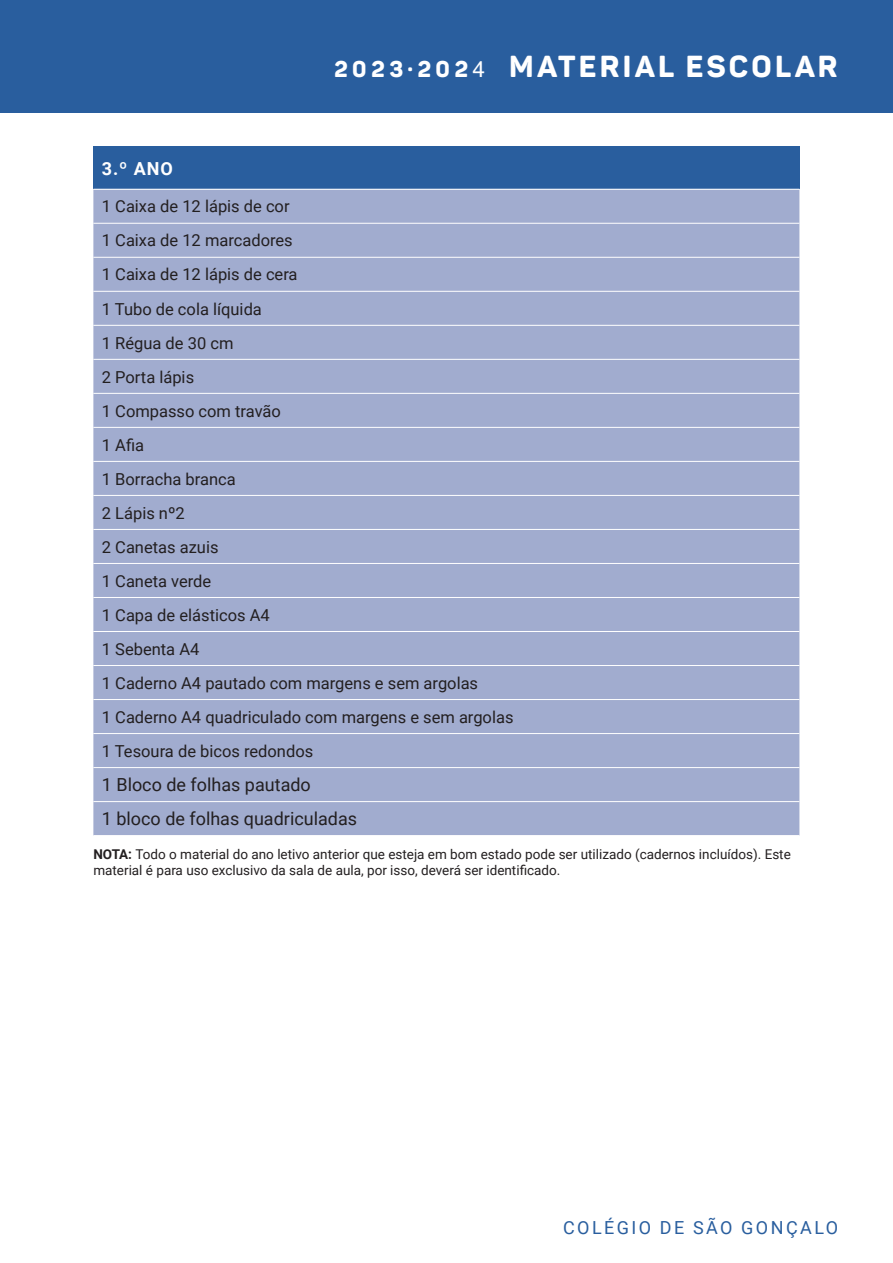
<style>
.page{position:relative;width:893px;height:1263px;background:#fff}
.page>*{position:absolute;margin:0;border:0;box-sizing:border-box;transform-origin:0 0}
.t1{font:800 30px "Panton";letter-spacing:.11em;color:#fff}
.t2{font:800 22.5px "Panton";letter-spacing:.2em;color:#fff}
.t3{font:18px/34px "Roboto";color:#231f20}
.t4{font:18px "Roboto";letter-spacing:.135em;color:#295e9e}
.t5{font:700 18px "Roboto";color:#fff}
.t6{font:16.5px/34px "Roboto";color:#231f20}
.t7{font:13.5px/16.2px "Roboto";color:#231f20}
.s1{font-family:"Helvetica";font-weight:400}
.s2{font-weight:700}
</style>
<div class="page">
<div style="left:0;top:0;width:893px;height:113px;background:#295e9e"></div>
<div style="left:93px;top:147px;width:706px;height:42px;background:#295e9e"></div>
<div style="left:93px;top:190px;width:706px;height:645px;background:#a1accf"></div>
<hr style="left:93px;top:223px;width:706px;height:1px;background:#fff">
<hr style="left:93px;top:257px;width:706px;height:1px;background:#fff">
<hr style="left:93px;top:291px;width:706px;height:1px;background:#fff">
<hr style="left:93px;top:325px;width:706px;height:1px;background:#fff">
<hr style="left:93px;top:359px;width:706px;height:1px;background:#fff">
<hr style="left:93px;top:393px;width:706px;height:1px;background:#fff">
<hr style="left:93px;top:427px;width:706px;height:1px;background:#fff">
<hr style="left:93px;top:461px;width:706px;height:1px;background:#fff">
<hr style="left:93px;top:495px;width:706px;height:1px;background:#fff">
<hr style="left:93px;top:529px;width:706px;height:1px;background:#fff">
<hr style="left:93px;top:563px;width:706px;height:1px;background:#fff">
<hr style="left:93px;top:597px;width:706px;height:1px;background:#fff">
<hr style="left:93px;top:631px;width:706px;height:1px;background:#fff">
<hr style="left:93px;top:665px;width:706px;height:1px;background:#fff">
<hr style="left:93px;top:699px;width:706px;height:1px;background:#fff">
<hr style="left:93px;top:733px;width:706px;height:1px;background:#fff">
<hr style="left:93px;top:767px;width:706px;height:1px;background:#fff">
<hr style="left:93px;top:801px;width:706px;height:1px;background:#fff">
<h2 class="t2" style="left:334px;top:56px;width:152px">2023.202<span class="s1">4</span></h2>
<h1 class="t1" style="left:509px;top:49px;width:330px">MATERIAL ESCOLAR</h1>
<p class="t5" style="left:102px;top:162px;width:72px">3.º ANO</p>
<p class="t6" style="left:102px;top:191px;width:413px">1 Caixa de 12 lápis de cor<br>1 Caixa de 12 marcadores<br>1 Caixa de 12 lápis de cera<br>1 Tubo de cola líquida<br>1 Régua de 30 cm<br>2 Porta lápis<br>1 Compasso com travão<br>1 Afia<br>1 Borracha branca<br>2 Lápis nº2<br>2 Canetas azuis<br>1 Caneta verde<br>1 Capa de elásticos A4<br>1 Sebenta A4<br>1 Caderno A4 pautado com margens e sem argolas<br>1 Caderno A4 quadriculado com margens e sem argolas<br>1 Tesoura de bicos redondos</p>
<p class="t3" style="left:102px;top:769px;width:257px">1 Bloco de folhas pautado<br>1 bloco de folhas quadriculadas</p>
<p class="t7" style="left:93px;top:845px;width:699px"><span class="s2">NOTA:</span> Todo o material do ano letivo anterior que esteja em bom estado pode ser utilizado (cadernos incluídos). Este material é para uso exclusivo da sala de aula, por isso, deverá ser identificado.</p>
<p class="t4" style="left:563px;top:1220px;width:277px">COLÉGIO DE SÃO GONÇALO</p>
</div>
